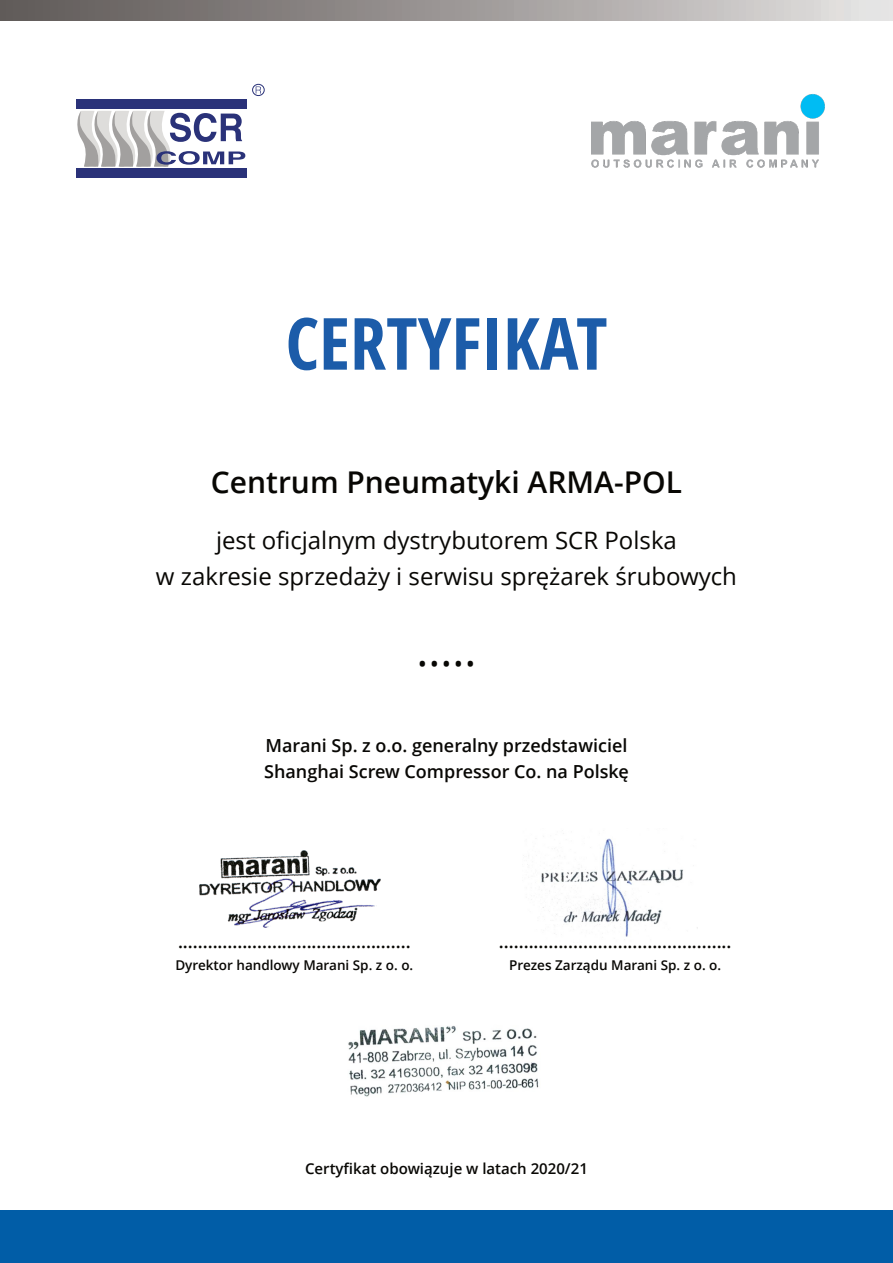
<style>
.page{position:relative;width:893px;height:1263px;background:#fff}
.page>*{position:absolute;margin:0;border:0;box-sizing:border-box;transform-origin:0 0}
.t1{font:700 condensed 72px "Open Sans";letter-spacing:.005em;color:#1c5ca9}
.t2{font:45px "Open Sans";color:#080704}
.t3{font:600 30px "Open Sans";color:#080704}
.t4{font:24px/36px "Open Sans";color:#080704;text-align:center}
.t5{font:600 18px/25.5px "Open Sans";color:#080704}
.t6{font:600 15px "Open Sans";color:#080704}
.t7{font:600 13.5px "Open Sans";color:#080704}
</style>
<div class="page">
<div style="left:0;top:1210px;width:893px;height:53px;background:#015da7"></div>
<div style="left:77px;top:168px;width:170px;height:10px;background:#2a3279"></div>
<div style="left:77px;top:99px;width:170px;height:10px;background:#2a3279"></div>
<svg style="left:77px;top:111px;width:168px;height:56px"></svg>
<svg style="left:256px;top:87px;width:5px;height:7px"></svg>
<div style="left:252px;top:84px;width:12px;height:12px;border:1px solid #2a3279;border-radius:50%"></div>
<img style="left:527px;top:838px;width:171px;height:99px">
<img style="left:200px;top:851px;width:180px;height:76px">
<img style="left:592px;top:94px;width:233px;height:74px">
<img style="left:348px;top:1025px;width:191px;height:72px">
<div style="left:0;top:0;width:893px;height:21px;background:linear-gradient(to right,#5a5452,#e2e0df)"></div>
<h1 class="t1" style="left:286px;top:315px;width:323px">CERTYFIKAT</h1>
<h3 class="t3" style="left:211px;top:470px;width:473px">Centrum Pneumatyki ARMA-POL</h3>
<h3 class="t4" style="left:156px;top:525px;width:583px">jest oficjalnym dystrybutorem SCR Polska<br>w zakresie sprzedaży i serwisu sprężarek śrubowych</h3>
<h2 class="t2" style="left:417px;top:631px;width:61px">.....</h2>
<p class="t5" style="left:264px;top:735px;width:366px">Marani Sp. z o.o. generalny przedstawiciel<br>Shanghai Screw Compressor Co. na Polskę</p>
<p class="t5" style="left:178px;top:930px;width:234px">...............................................</p>
<p class="t7" style="left:175px;top:960px;width:239px">Dyrektor handlowy Marani Sp. z o. o.</p>
<p class="t5" style="left:499px;top:930px;width:234px">...............................................</p>
<p class="t7" style="left:509px;top:960px;width:213px">Prezes Zarządu Marani Sp. z o. o.</p>
<p class="t6" style="left:305px;top:1162px;width:284px">Certyfikat obowiązuje w latach 2020/21</p>
</div>
